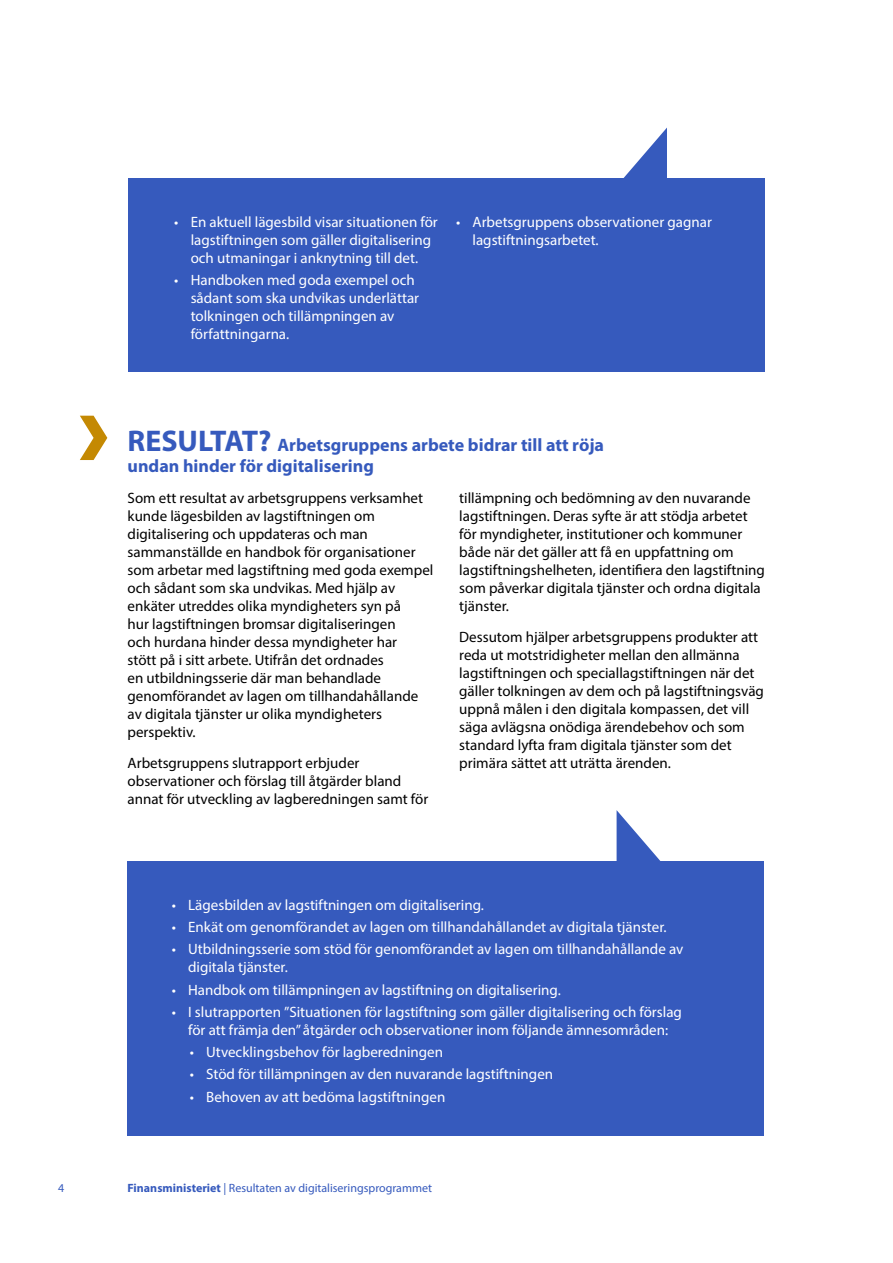
<style>
.page{position:relative;width:893px;height:1263px;background:#fff}
.page>*{position:absolute;margin:0;border:0;box-sizing:border-box;transform-origin:0 0}
.t1{font:700 18px/21.6px "Myriad Pro";color:#365abd}
.Leipis_norm{font:15px/18px "Myriad Pro";color:#000}
.t2{font:15px/18px "Myriad Pro";color:#fff}
.t3{font:12px "Myriad Pro";color:#365abd}
.s1{font-size:30px}
.s2{font-weight:700}
</style>
<div class="page">
<svg style="left:80px;top:416px;width:27px;height:44px"></svg>
<div style="left:128px;top:861px;width:636px;height:274px;background:#365abd"></div>
<svg style="left:617px;top:810px;width:44px;height:51px"></svg>
<div style="left:128px;top:179px;width:637px;height:193px;background:#365abd"></div>
<svg style="left:611px;top:128px;width:56px;height:51px"></svg>
<p class="t2" style="left:191px;top:213px;width:249px;text-indent:-16px">• En aktuell lägesbild visar situationen för lagstiftningen som gäller digitalisering och utmaningar i anknytning till det.</p>
<p class="t2" style="left:191px;top:271px;width:230px;text-indent:-16px">• Handboken med goda exempel och sådant som ska undvikas underlättar tolkningen och tillämpningen av författningarna.</p>
<p class="t2" style="left:472px;top:213px;width:241px;text-indent:-16px">• Arbetsgruppens observationer gagnar lagstiftningsarbetet.</p>
<h2 class="t1" style="left:128px;top:433px;width:478px"><span class="s1">RESULTAT?</span> Arbetsgruppens arbete bidrar till att röja undan hinder för digitalisering</h2>
<p class="Leipis_norm" style="left:128px;top:489px;width:307px">Som ett resultat av arbetsgruppens verksamhet kunde lägesbilden av lagstiftningen om digitalisering och uppdateras och man sammanställde en handbok för organisationer som arbetar med lagstiftning med goda exempel och sådant som ska undvikas. Med hjälp av enkäter utreddes olika myndigheters syn på<br>hur lagstiftningen bromsar digitaliseringen<br>och hurdana hinder dessa myndigheter har<br>stött på i sitt arbete. Utifrån det ordnades<br>en utbildningsserie där man behandlade genomförandet av lagen om tillhandahållande av digitala tjänster ur olika myndigheters perspektiv.</p>
<p class="Leipis_norm" style="left:128px;top:753px;width:302px">Arbetsgruppens slutrapport erbjuder observationer och förslag till åtgärder bland annat för utveckling av lagberedningen samt för</p>
<p class="Leipis_norm" style="left:459px;top:489px;width:307px">tillämpning och bedömning av den nuvarande lagstiftningen. Deras syfte är att stödja arbetet för myndigheter, institutioner och kommuner både när det gäller att få en uppfattning om lagstiftningshelheten, identifiera den lagstiftning som påverkar digitala tjänster och ordna digitala tjänster.</p>
<p class="Leipis_norm" style="left:459px;top:627px;width:306px">Dessutom hjälper arbetsgruppens produkter att reda ut motstridigheter mellan den allmänna lagstiftningen och speciallagstiftningen när det gäller tolkningen av dem och på lagstiftningsväg uppnå målen i den digitala kompassen, det vill säga avlägsna onödiga ärendebehov och som standard lyfta fram digitala tjänster som det primära sättet att uträtta ärenden.</p>
<p class="t2" style="left:172px;top:895px;width:314px">• Lägesbilden av lagstiftningen om digitalisering.</p>
<p class="t2" style="left:172px;top:918px;width:496px">• Enkät om genomförandet av lagen om tillhandahållandet av digitala tjänster.</p>
<p class="t2" style="left:188px;top:940px;width:497px;text-indent:-16px">• Utbildningsserie som stöd för genomförandet av lagen om tillhandahållande av digitala tjänster.</p>
<p class="t2" style="left:172px;top:980px;width:391px">• Handbok om tillämpningen av lagstiftning on digitalisering.</p>
<p class="t2" style="left:172px;top:1002px;width:512px;text-align:center">• I slutrapporten ”Situationen för lagstiftning som gäller digitalisering och förslag för att främja den” åtgärder och observationer inom följande ämnesområden:</p>
<p class="t2" style="left:190px;top:1043px;width:255px">• Utvecklingsbehov för lagberedningen</p>
<p class="t2" style="left:190px;top:1065px;width:365px">• Stöd för tillämpningen av den nuvarande lagstiftningen</p>
<p class="t2" style="left:190px;top:1087px;width:257px">• Behoven av att bedöma lagstiftningen</p>
<p class="t3" style="left:58px;top:1180px;width:8px">4</p>
<p class="t3" style="left:128px;top:1180px;width:306px"><span class="s2">Finansministeriet</span> | Resultaten av digitaliseringsprogrammet</p>
</div>
